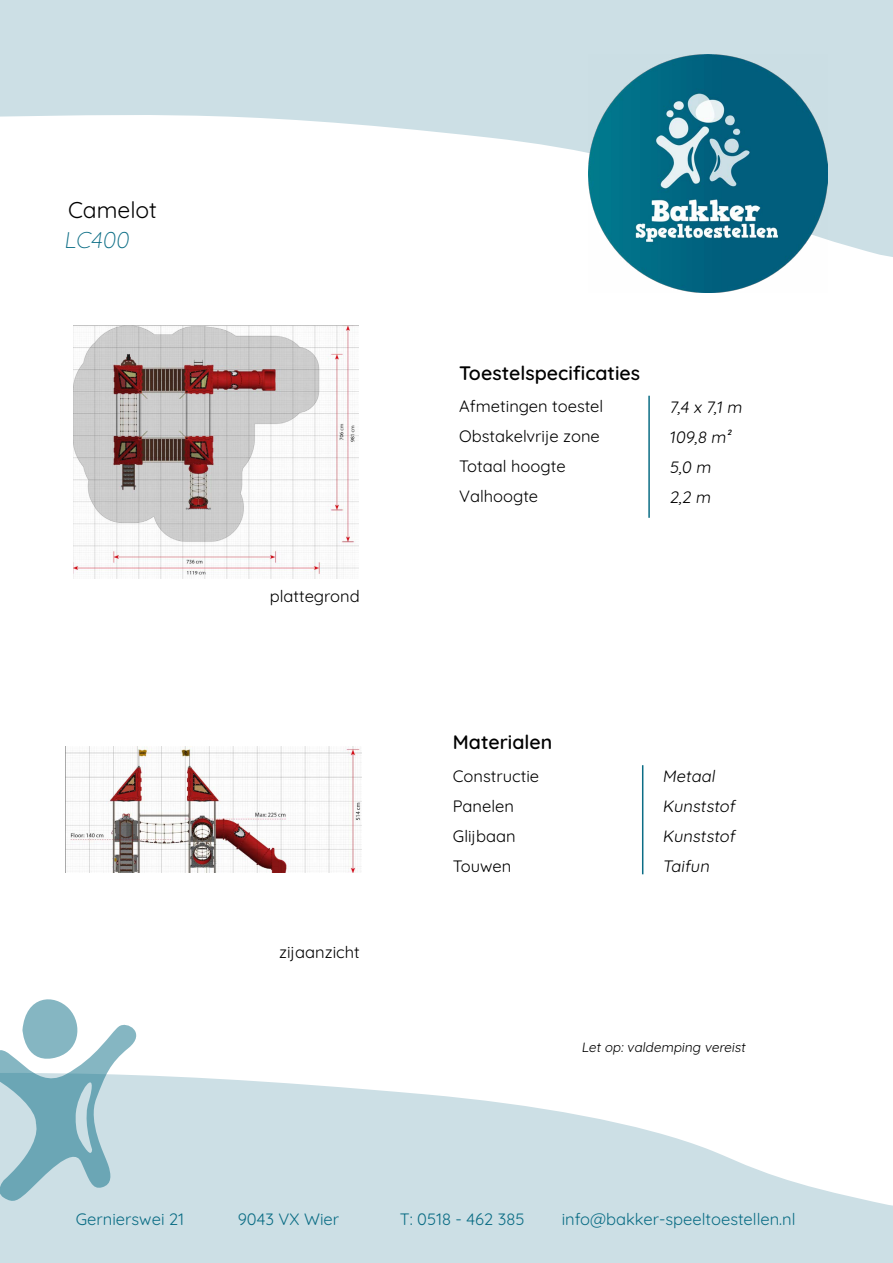
<style>
.page{position:relative;width:893px;height:1263px;background:#fff}
.page>*{position:absolute;margin:0;border:0;box-sizing:border-box;transform-origin:0 0}
.t1{font:22.8px "Quicksand";color:#000}
.t2{font:300 22.8px "Quicksand";color:#0b6d85}
.t3{font:600 19.5px "Quicksand";color:#000}
.t4{font:16.5px/30px "Quicksand";color:#000}
.t5{font:16.5px "Quicksand";color:#0b6d85}
.t6{font:13.5px "Quicksand";color:#000}
</style>
<div class="page">
<svg style="left:0;top:0;width:893px;height:257px;fill:#ccdfe5"></svg>
<img style="left:589px;top:54px;width:238px;height:238px">
<svg style="left:0;top:1075px;width:893px;height:188px;fill:#ccdfe5"></svg>
<svg style="left:0;top:999px;width:136px;height:202px"></svg>
<img style="left:73px;top:325px;width:286px;height:253px">
<img style="left:65px;top:746px;width:296px;height:126px">
<hr style="left:648px;top:396px;width:2px;height:122px;background:#0b6d85">
<hr style="left:642px;top:765px;width:1px;height:109px;background:#0b6d85">
<h1 class="t1" style="left:68px;top:193px;width:90px">Camelot</h1>
<h1 class="t2" style="left:64px;top:222px;width:71px">LC400</h1>
<p class="t4" style="left:270px;top:580px;width:91px">plattegrond</p>
<p class="t4" style="left:279px;top:936px;width:82px">zijaanzicht</p>
<p class="t3" style="left:459px;top:358px;width:182px">Toestelspecificaties</p>
<p class="t4" style="left:459px;top:390px;width:146px">Afmetingen toestel<br>Obstakelvrije zone<br>Totaal hoogte<br>Valhoogte</p>
<p class="t4" style="left:669px;top:390px;width:77px">7,4 x 7,1 m<br>109,8 m²<br>5,0 m<br>2,2 m</p>
<p class="t3" style="left:453px;top:727px;width:101px">Materialen</p>
<p class="t4" style="left:453px;top:759px;width:88px">Constructie<br>Panelen<br>Glijbaan<br>Touwen</p>
<p class="t4" style="left:662px;top:759px;width:77px">Metaal<br>Kunststof<br>Kunststof<br>Taifun</p>
<p class="t6" style="left:581px;top:1037px;width:168px">Let op: valdemping vereist</p>
<p class="t5" style="left:76px;top:1207px;width:110px">Gernierswei 21</p>
<p class="t5" style="left:238px;top:1207px;width:103px">9043 VX Wier</p>
<p class="t5" style="left:400px;top:1207px;width:126px">T: 0518 - 462 385</p>
<p class="t5" style="left:562px;top:1207px;width:235px">info@bakker-speeltoestellen.nl</p>
</div>
